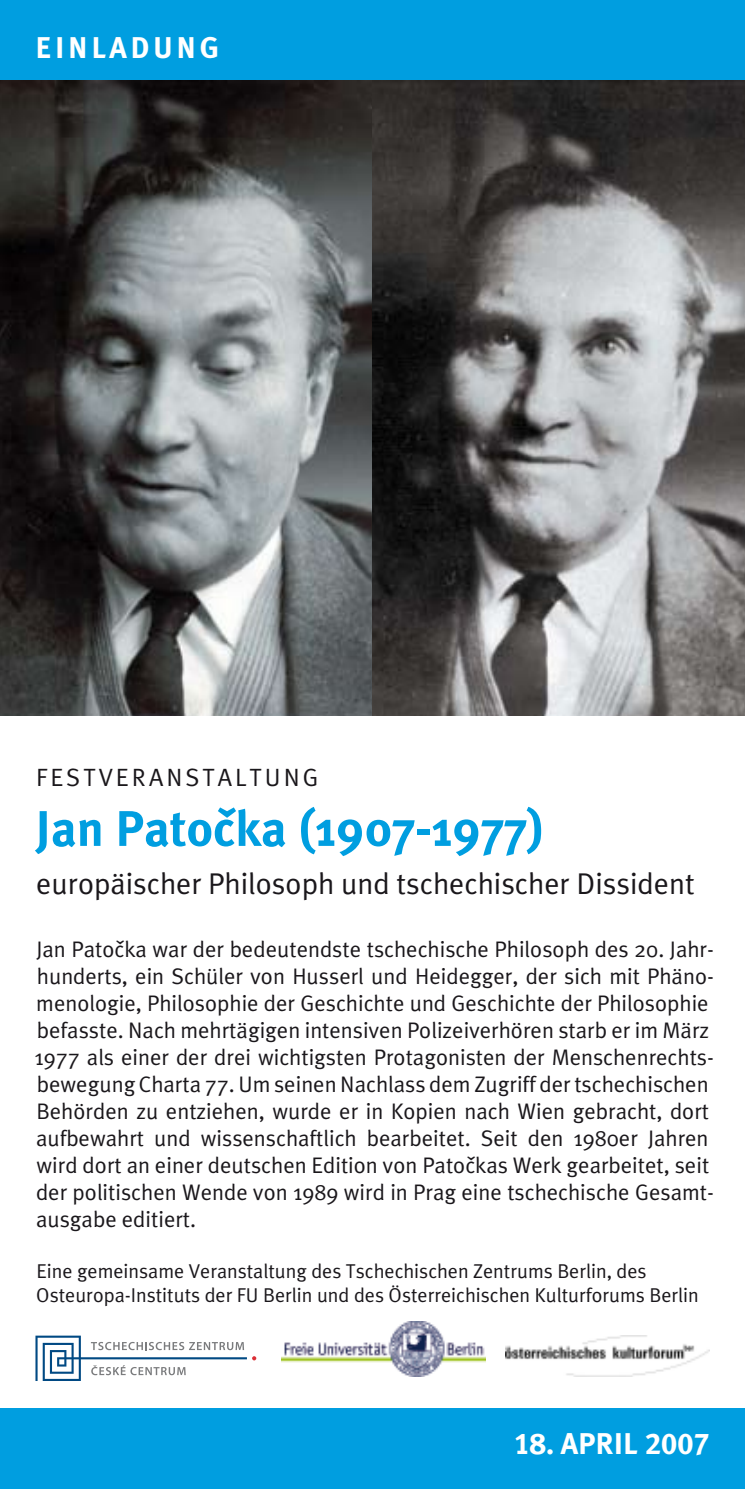
<style>
.page{position:relative;width:745px;height:1489px;background:#fff}
.page>*{position:absolute;margin:0;border:0;box-sizing:border-box;transform-origin:0 0}
.t1{font:700 50px "Meta Tschech Neu";color:#009ee0}
.t2{font:30px "Meta Tschech Neu";color:#1a171b}
.t3{font:30px "Meta Plus Bold Caps";color:#fff}
.t4{font:700 30px "Meta Tschech Neu";letter-spacing:.12em;color:#fff}
.t5{font:25px "Meta Tschech Neu";letter-spacing:.12em;color:#1a171b}
.t6{font:22.5px/27px "Meta Tschech Neu";color:#1a171b}
.t7{font:20px/24px "Meta Tschech Neu";color:#1a171b}
</style>
<div class="page">
<div style="left:0;top:1407px;width:744px;height:81px;background:#009ee0"></div>
<div style="left:0;top:0;width:744px;height:81px;background:#009ee0"></div>
<svg style="left:35px;top:1335px;width:221px;height:45px"></svg>
<img style="left:505px;top:1335px;width:204px;height:41px">
<img style="left:281px;top:1321px;width:204px;height:54px">
<img style="left:0;top:81px;width:744px;height:634px">
<h2 class="t4" style="left:35px;top:30px;width:185px">Einladung</h2>
<p class="t5" style="left:36px;top:762px;width:283px">Festveranstaltung</p>
<h1 class="t1" style="left:36px;top:799px;width:509px">Jan Patočka (1907-1977)</h1>
<h2 class="t2" style="left:36px;top:866px;width:659px">europäischer Philosoph und tschechischer Dissident</h2>
<p class="t6" style="left:35px;top:935px;width:680px">Jan Patočka war der bedeutendste tschechische Philosoph des 20. Jahr&shy;hunderts, ein Schüler von Husserl und Heidegger, der sich mit Phäno&shy;menologie, Philosophie der Geschichte und Geschichte der Philosophie befasste. N ach mehrtägigen intensiven Polizeiverhören starb er im März 1977 als einer der drei wichtigsten Protagonisten der Menschenrechts&shy;bewegung Charta 77. U m seinen N achlass dem Zugriff der tschechischen Behörden zu entziehen, wurde er in Kopien nach Wien gebracht, dort aufbewahrt und wissenschaftlich bearbeitet. Seit den 1980er Jahren wird dort an einer deutschen Edition von Patočkas Werk gearbeitet, seit der politischen Wende von 1989 wird in Prag eine tschechische Gesamt&shy;ausgabe editiert.</p>
<p class="t7" style="left:36px;top:1258px;width:663px">Eine gemeinsame Veranstaltung des Tschechischen Zentrums Berlin, des<br>Osteuropa-Instituts der FU Berlin und des Österreichischen Kulturforums Berlin</p>
<h2 class="t3" style="left:513px;top:1425px;width:197px">18. april 2007</h2>
</div>
